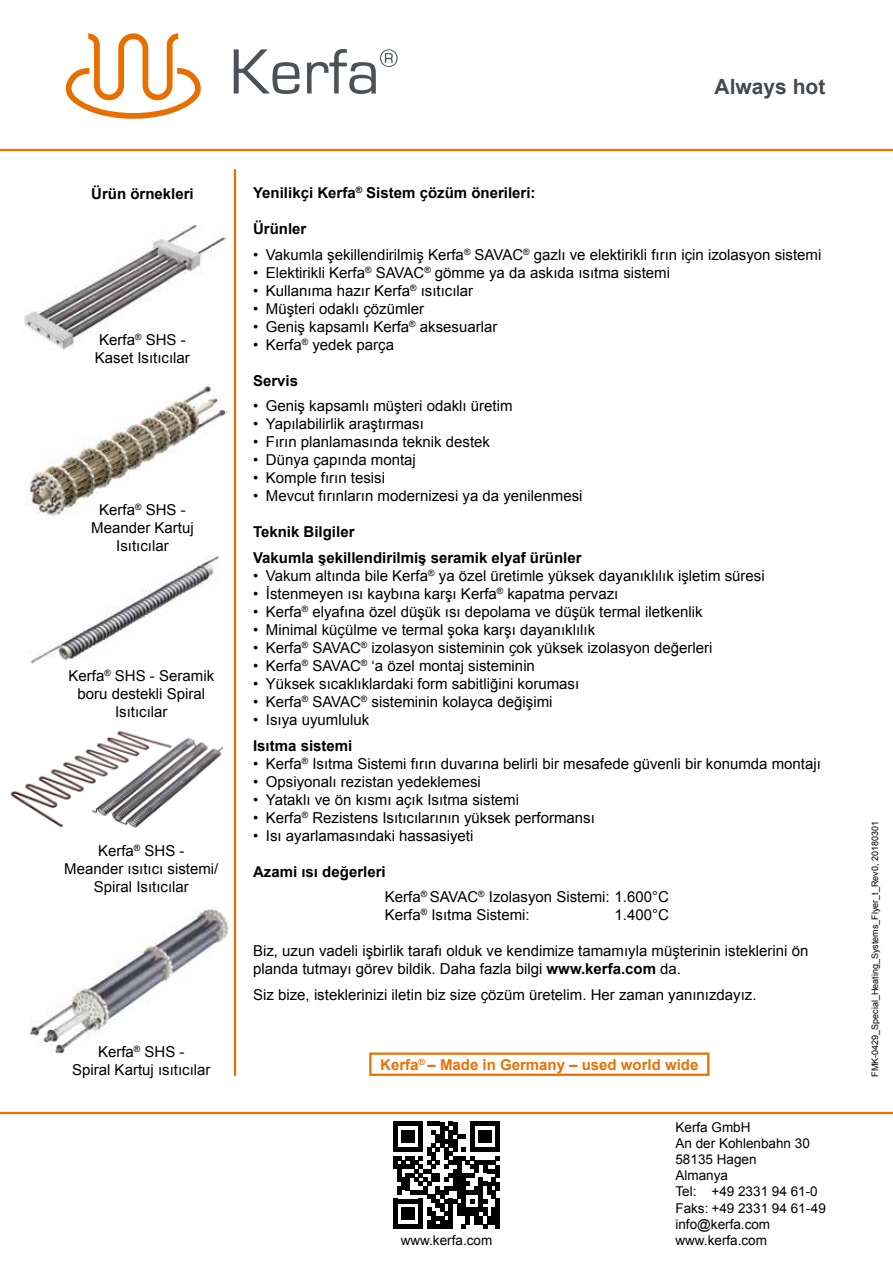
<style>
.page{position:relative;width:893px;height:1263px;background:#fff}
.page>*{position:absolute;margin:0;border:0;box-sizing:border-box;transform-origin:0 0}
.t1{font:700 21px "Arial";color:#44494d}
.t2{font:15px/18px "Arial";color:#000;text-align:center}
.t3{font:700 15px/25.7px "Arial";color:#000}
.t4{font:700 15px "Arial";color:#e97100}
.t5{font:13.5px/16.2px "Arial";color:#000}
.t6{font:9px "Arial";color:#000}
.s1{font-weight:700}
</style>
<div class="page">
<hr style="left:234px;top:169px;width:2px;height:907px;background:#e97100">
<hr style="left:0;top:149px;width:893px;height:2px;background:#e97100">
<hr style="left:0;top:1112px;width:893px;height:2px;background:#e97100">
<svg style="left:234px;top:49px;width:65px;height:45px"></svg>
<svg style="left:307px;top:49px;width:91px;height:45px"></svg>
<svg style="left:65px;top:33px;width:136px;height:86px"></svg>
<img style="left:27px;top:384px;width:199px;height:132px">
<img style="left:30px;top:556px;width:189px;height:107px">
<img style="left:30px;top:908px;width:199px;height:146px">
<div style="left:369px;top:1052px;width:340px;height:24px;border:2px solid #e97100"></div>
<hr style="left:393px;top:1122px;width:4px;height:30px;background:#000">
<hr style="left:393px;top:1156px;width:4px;height:13px;background:#000">
<hr style="left:393px;top:1199px;width:4px;height:30px;background:#000">
<svg style="left:397px;top:1122px;width:103px;height:107px"></svg>
<hr style="left:496px;top:1199px;width:4px;height:30px;background:#000">
<img style="left:23px;top:224px;width:203px;height:126px">
<img style="left:10px;top:730px;width:215px;height:98px">
<h1 class="t1" style="left:714px;top:72px;width:112px">Always hot</h1>
<p class="t3" style="left:91px;top:182px;width:104px">Ürün örnekleri</p>
<p class="t2" style="left:95px;top:331px;width:97px;text-align:left">Kerfa<sup>®</sup> SHS -<br>Kaset Isıtıcılar</p>
<p class="t2" style="left:91px;top:501px;width:104px">Kerfa<sup>®</sup> SHS -<br>Meander Kartuj<br>Isıtıcılar</p>
<p class="t2" style="left:69px;top:667px;width:147px">Kerfa<sup>®</sup> SHS - Seramik boru destekli Spiral<br>Isıtıcılar</p>
<p class="t2" style="left:64px;top:842px;width:156px">Kerfa<sup>®</sup> SHS -<br>Meander ısıtıcı sistemi/<br>Spiral Isıtıcılar</p>
<p class="t2" style="left:72px;top:1043px;width:140px">Kerfa<sup>®</sup> SHS -<br>Spiral Kartuj ısıtıcılar</p>
<p class="t3" style="left:253px;top:180px;width:284px">Yenilikҫi Kerfa<sup>®</sup> Sistem ҫözüm önerileri:</p>
<p class="t3" style="left:253px;top:216px;width:55px">Ürünler</p>
<p class="t2" style="left:253px;top:246px;width:570px">• Vakumla şekillendirilmiş Kerfa<sup>®</sup> SAVAC<sup>®</sup> gazlı ve elektirikli fırın iҫin izolasyon sistemi</p>
<p class="t2" style="left:253px;top:264px;width:418px">• Elektirikli Kerfa<sup>®</sup> SAVAC<sup>®</sup> gömme ya da askıda ısıtma sistemi</p>
<p class="t2" style="left:253px;top:282px;width:222px">• Kullanıma hazır Kerfa<sup>®</sup> ısıtıcılar</p>
<p class="t2" style="left:253px;top:300px;width:173px">• Müşteri odaklı ҫözümler</p>
<p class="t2" style="left:253px;top:318px;width:246px">• Geniş kapsamlı Kerfa<sup>®</sup> aksesuarlar</p>
<p class="t2" style="left:253px;top:336px;width:142px">• Kerfa<sup>®</sup> yedek parҫa</p>
<p class="t3" style="left:253px;top:368px;width:47px">Servis</p>
<p class="t2" style="left:253px;top:397px;width:261px">• Geniş kapsamlı müşteri odaklı üretim</p>
<p class="t2" style="left:253px;top:415px;width:172px">• Yapılabilirlik araştırması</p>
<p class="t2" style="left:253px;top:433px;width:239px">• Fırın planlamasında teknik destek</p>
<p class="t2" style="left:253px;top:451px;width:164px">• Dünya ҫapında montaj</p>
<p class="t2" style="left:253px;top:469px;width:133px">• Komple fırın tesisi</p>
<p class="t2" style="left:253px;top:487px;width:331px">• Mevcut fırınların modernizesi ya da yenilenmesi</p>
<p class="t3" style="left:253px;top:520px;width:330px">Teknik Bilgiler<br>Vakumla şekillendirilmiş seramik elyaf ürünler</p>
<p class="t2" style="left:253px;top:567px;width:513px">• Vakum altında bile Kerfa<sup>®</sup> ya özel üretimle yüksek dayanıklılık işletim süresi</p>
<p class="t2" style="left:253px;top:585px;width:367px">• İstenmeyen ısı kaybına karşı Kerfa<sup>®</sup> kapatma pervazı</p>
<p class="t2" style="left:253px;top:603px;width:451px">• Kerfa<sup>®</sup> elyafına özel düşük ısı depolama ve düşük termal iletkenlik</p>
<p class="t2" style="left:253px;top:621px;width:343px">• Minimal küҫülme ve termal şoka karşı dayanıklılık</p>
<p class="t2" style="left:253px;top:639px;width:461px">• Kerfa<sup>®</sup> SAVAC<sup>®</sup> izolasyon sisteminin ҫok yüksek izolasyon değerleri</p>
<p class="t2" style="left:253px;top:657px;width:283px">• Kerfa<sup>®</sup> SAVAC<sup>®</sup> ‘a özel montaj sisteminin</p>
<p class="t2" style="left:253px;top:675px;width:328px">• Yüksek sıcaklıklardaki form sabitliğini koruması</p>
<p class="t2" style="left:253px;top:693px;width:301px">• Kerfa<sup>®</sup> SAVAC<sup>®</sup> sisteminin kolayca değişimi</p>
<p class="t2" style="left:253px;top:711px;width:118px">• Isıya uyumluluk</p>
<p class="t3" style="left:253px;top:733px;width:101px">Isıtma sistemi</p>
<p class="t2" style="left:253px;top:755px;width:569px">• Kerfa<sup>®</sup> Isıtma Sistemi fırın duvarına belirli bir mesafede güvenli bir konumda montajı</p>
<p class="t2" style="left:253px;top:773px;width:229px">• Opsiyonalı rezistan yedeklemesi</p>
<p class="t2" style="left:253px;top:791px;width:267px">• Yataklı ve ön kısmı aҫık Isıtma sistemi</p>
<p class="t2" style="left:253px;top:809px;width:343px">• Kerfa<sup>®</sup> Rezistens Isıtıcılarının yüksek performansı</p>
<p class="t2" style="left:253px;top:827px;width:222px">• Isı ayarlamasındaki hassasiyeti</p>
<p class="t2" style="left:385px;top:859px;width:285px;line-height:25.7px;text-align:left;text-indent:-132px"><span class="s1">Azami ısı değerleri<br></span>Kerfa<sup>®</sup> SAVAC<sup>®</sup> Izolasyon Sistemi: 1.600°C</p>
<p class="t2" style="left:385px;top:906px;width:146px">Kerfa<sup>®</sup> Isıtma Sistemi:</p>
<p class="t2" style="left:615px;top:906px;width:56px">1.400°C</p>
<p class="t2" style="left:253px;top:942px;width:557px;text-align:left">Biz, uzun vadeli işbirlik tarafı olduk ve kendimize tamamıyla müşterinin isteklerini ön planda tutmayı görev bildik. Daha fazla bilgi <span class="s1">www.kerfa.com</span> da.</p>
<p class="t2" style="left:253px;top:986px;width:505px">Siz bize, isteklerinizi iletin biz size ҫözüm üretelim. Her zaman yanınızdayız.</p>
<p class="t4" style="left:380px;top:1054px;width:320px">Kerfa<sup>®</sup> – Made in Germany – used world wide</p>
<p class="t5" style="left:401px;top:1232px;width:93px">www.kerfa.com</p>
<p class="t5" style="left:675px;top:1119px;width:152px">Kerfa GmbH<br>An der Kohlenbahn 30<br>58135 Hagen<br>Almanya<br>Tel: +49 2331 94 61-0<br>Faks: +49 2331 94 61-49 info@kerfa.com www.kerfa.com</p>
<p class="t6" style="left:869px;top:1076px;width:257px;rotate:-90deg">FMK-0429_Special_Heating_Systems_Flyer_t_Rev0, 20180301</p>
</div>
